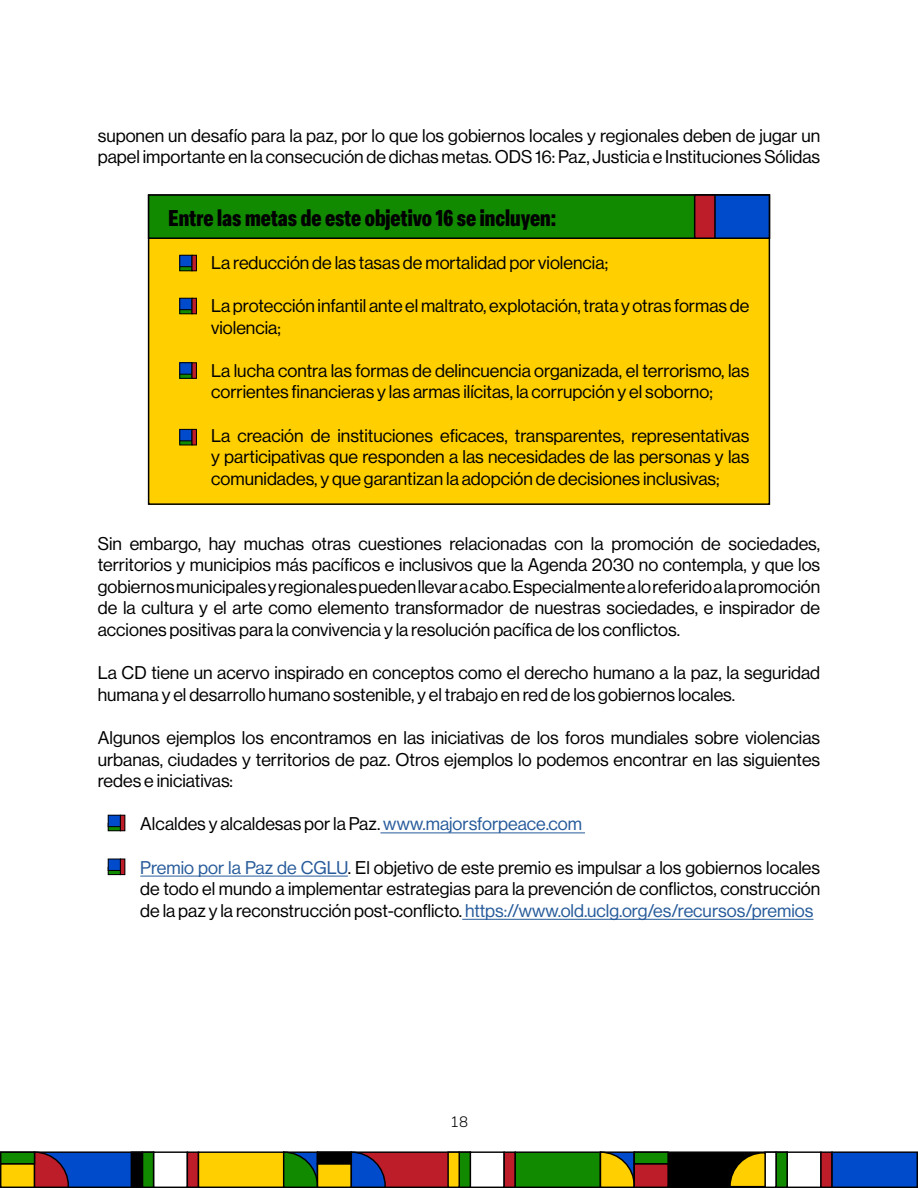
<style>
.page{position:relative;width:918px;height:1188px;background:#fff}
.page>*{position:absolute;margin:0;border:0;box-sizing:border-box;transform-origin:0 0}
.t1{font:900 condensed 22.5px "Elza";color:#000}
.t2{font:18px/21.6px "N Haas Grotesk DS Pro 55 Rg";color:#000;text-align:justify}
.t3{font:200 15px "Nunito Sans 12 pt";color:#000}
.s1{color:#275b9b}
</style>
<div class="page">
<div style="left:0;top:1151px;width:154px;height:37px;background:#004acc;border:1px solid #000"></div>
<div style="left:153px;top:1151px;width:35px;height:37px;background:#fff;border:1px solid #000"></div>
<div style="left:187px;top:1151px;width:12px;height:37px;background:#bd1c29;border:1px solid #000"></div>
<div style="left:142px;top:1151px;width:12px;height:37px;background:#128a00;border:1px solid #000"></div>
<div style="left:131px;top:1151px;width:12px;height:37px;background:#000"></div>
<div style="left:198px;top:1151px;width:86px;height:37px;background:#ffcf00;border:1px solid #000"></div>
<svg style="left:282px;top:1151px;width:35px;height:37px"></svg>
<div style="left:0;top:1163px;width:35px;height:25px;background:#ffcf00;border:1px solid #000"></div>
<svg style="left:33px;top:1151px;width:37px;height:37px"></svg>
<div style="left:0;top:1151px;width:35px;height:13px;background:#128a00;border:1px solid #000"></div>
<div style="left:317px;top:1151px;width:154px;height:37px;background:#bd1c29;border:1px solid #000"></div>
<div style="left:470px;top:1151px;width:35px;height:37px;background:#fff;border:1px solid #000"></div>
<div style="left:503px;top:1151px;width:13px;height:37px;background:#bd1c29;border:1px solid #000"></div>
<div style="left:459px;top:1151px;width:12px;height:37px;background:#128a00;border:1px solid #000"></div>
<div style="left:447px;top:1151px;width:13px;height:37px;background:#ffcf00;border:1px solid #000"></div>
<div style="left:515px;top:1151px;width:86px;height:37px;background:#128a00;border:1px solid #000"></div>
<svg style="left:599px;top:1151px;width:35px;height:37px"></svg>
<div style="left:317px;top:1163px;width:35px;height:25px;background:#ffcf00;border:1px solid #000"></div>
<svg style="left:350px;top:1151px;width:37px;height:37px"></svg>
<div style="left:317px;top:1151px;width:35px;height:13px;background:#000;border:1px solid #000"></div>
<div style="left:634px;top:1151px;width:154px;height:37px;background:#000;border:1px solid #000"></div>
<div style="left:786px;top:1151px;width:36px;height:37px;background:#fff;border:1px solid #000"></div>
<div style="left:820px;top:1151px;width:13px;height:37px;background:#bd1c29;border:1px solid #000"></div>
<div style="left:775px;top:1151px;width:13px;height:37px;background:#128a00;border:1px solid #000"></div>
<div style="left:764px;top:1151px;width:13px;height:37px;background:#fff;border:1px solid #000"></div>
<div style="left:831px;top:1151px;width:87px;height:37px;background:#004acc;border:1px solid #000"></div>
<div style="left:634px;top:1163px;width:35px;height:25px;background:#bd1c29;border:1px solid #000"></div>
<svg style="left:729px;top:1151px;width:38px;height:37px"></svg>
<div style="left:634px;top:1151px;width:35px;height:13px;background:#128a00;border:1px solid #000"></div>
<hr style="left:380px;top:833px;width:205px;height:1px;background:#275b9b">
<hr style="left:140px;top:876px;width:208px;height:1px;background:#275b9b">
<hr style="left:462px;top:919px;width:351px;height:1px;background:#275b9b">
<div style="left:149px;top:195px;width:620px;height:309px;background:#ffcf00"></div>
<div style="left:149px;top:195px;width:620px;height:43px;background:#128a00"></div>
<div style="left:148px;top:194px;width:622px;height:45px;border:2px solid #000"></div>
<div style="left:713px;top:195px;width:56px;height:43px;background:#004acc"></div>
<div style="left:712px;top:194px;width:58px;height:45px;border:2px solid #000"></div>
<div style="left:695px;top:195px;width:20px;height:43px;background:#bd1c29"></div>
<div style="left:694px;top:194px;width:22px;height:45px;border:2px solid #000"></div>
<svg style="left:181px;top:267px;width:9px;height:2px"></svg>
<div style="left:179px;top:263px;width:13px;height:8px;border:1px solid #000"></div>
<div style="left:180px;top:255px;width:12px;height:12px;background:#004acc"></div>
<div style="left:179px;top:255px;width:13px;height:12px;border:1px solid #000"></div>
<hr style="left:192px;top:255px;width:4px;height:16px;background:#bd1c29">
<div style="left:192px;top:255px;width:5px;height:16px;border:1px solid #000"></div>
<svg style="left:181px;top:310px;width:9px;height:2px"></svg>
<div style="left:179px;top:306px;width:13px;height:8px;border:1px solid #000"></div>
<div style="left:180px;top:298px;width:12px;height:12px;background:#004acc"></div>
<div style="left:179px;top:298px;width:13px;height:12px;border:1px solid #000"></div>
<hr style="left:192px;top:298px;width:4px;height:16px;background:#bd1c29">
<div style="left:192px;top:298px;width:5px;height:16px;border:1px solid #000"></div>
<div style="left:180px;top:371px;width:12px;height:7px;background:#128a00"></div>
<div style="left:179px;top:371px;width:13px;height:8px;border:1px solid #000"></div>
<div style="left:180px;top:363px;width:12px;height:11px;background:#004acc"></div>
<div style="left:179px;top:362px;width:13px;height:13px;border:1px solid #000"></div>
<hr style="left:192px;top:363px;width:4px;height:15px;background:#bd1c29">
<div style="left:192px;top:362px;width:5px;height:17px;border:1px solid #000"></div>
<svg style="left:181px;top:441px;width:9px;height:2px"></svg>
<div style="left:179px;top:437px;width:13px;height:8px;border:1px solid #000"></div>
<div style="left:180px;top:429px;width:12px;height:12px;background:#004acc"></div>
<div style="left:179px;top:429px;width:13px;height:12px;border:1px solid #000"></div>
<hr style="left:192px;top:429px;width:4px;height:16px;background:#bd1c29">
<div style="left:192px;top:429px;width:5px;height:16px;border:1px solid #000"></div>
<div style="left:108px;top:823px;width:12px;height:8px;background:#108000"></div>
<div style="left:108px;top:823px;width:13px;height:8px;border:1px solid #000"></div>
<div style="left:108px;top:815px;width:12px;height:12px;background:#004acc"></div>
<div style="left:108px;top:815px;width:13px;height:12px;border:1px solid #000"></div>
<div style="left:120px;top:815px;width:5px;height:16px;background:#bd1c29"></div>
<div style="left:120px;top:815px;width:5px;height:16px;border:1px solid #000"></div>
<div style="left:108px;top:867px;width:12px;height:8px;background:#128a00"></div>
<div style="left:108px;top:867px;width:13px;height:8px;border:1px solid #000"></div>
<div style="left:108px;top:859px;width:12px;height:11px;background:#004acc"></div>
<div style="left:108px;top:859px;width:13px;height:12px;border:1px solid #000"></div>
<div style="left:120px;top:859px;width:5px;height:16px;background:#bd1c29"></div>
<div style="left:120px;top:859px;width:5px;height:16px;border:1px solid #000"></div>
<p class="t2" style="left:98px;top:125px;width:724px">suponen un desafío para la paz, por lo que los gobiernos locales y regionales deben de jugar un papel importante en la consecución de dichas metas. ODS 16: Paz, Justicia e Instituciones Sólidas</p>
<p class="t1" style="left:169px;top:202px;width:389px">Entre las metas de este objetivo 16 se incluyen:</p>
<p class="t2" style="left:211px;top:252px;width:398px">La reducción de las tasas de mortalidad por violencia;</p>
<p class="t2" style="left:211px;top:295px;width:540px">La protección infantil ante el maltrato, explotación, trata y otras formas de violencia;</p>
<p class="t2" style="left:211px;top:360px;width:540px">La lucha contra las formas de delincuencia organizada, el terrorismo, las corrientes financieras y las armas ilícitas, la corrupción y el soborno;</p>
<p class="t2" style="left:211px;top:425px;width:540px">La creación de instituciones eficaces, transparentes, representativas y participativas que responden a las necesidades de las personas y las comunidades, y que garantizan la adopción de decisiones inclusivas;</p>
<p class="t2" style="left:98px;top:533px;width:724px">Sin embargo, hay muchas otras cuestiones relacionadas con la promoción de sociedades, territorios y municipios más pacíficos e inclusivos que la Agenda 2030 no contempla, y que los gobiernos municipales y regionales pueden llevar a cabo. Especialmente a lo referido a la promoción de la cultura y el arte como elemento transformador de nuestras sociedades, e inspirador de acciones positivas para la convivencia y la resolución pacífica de los conflictos.</p>
<p class="t2" style="left:98px;top:662px;width:724px">La CD tiene un acervo inspirado en conceptos como el derecho humano a la paz, la seguridad humana y el desarrollo humano sostenible, y el trabajo en red de los gobiernos locales.</p>
<p class="t2" style="left:98px;top:727px;width:724px">Algunos ejemplos los encontramos en las iniciativas de los foros mundiales sobre violencias urbanas, ciudades y territorios de paz. Otros ejemplos lo podemos encontrar en las siguientes redes e iniciativas:</p>
<p class="t2" style="left:140px;top:814px;width:443px">Alcaldes y alcaldesas por la Paz. <span class="s1">www.majorsforpeace.com</span></p>
<p class="t2" style="left:140px;top:857px;width:681px"><span class="s1">Premio por la Paz de CGLU</span>. El objetivo de este premio es impulsar a los gobiernos locales de todo el mundo a implementar estrategias para la prevención de conflictos, construcción de la paz y la reconstrucción post-conflicto. <span class="s1">https://www.old.uclg.org/es/recursos/premios</span></p>
<p class="t3" style="left:450px;top:1111px;width:19px">18</p>
</div>
